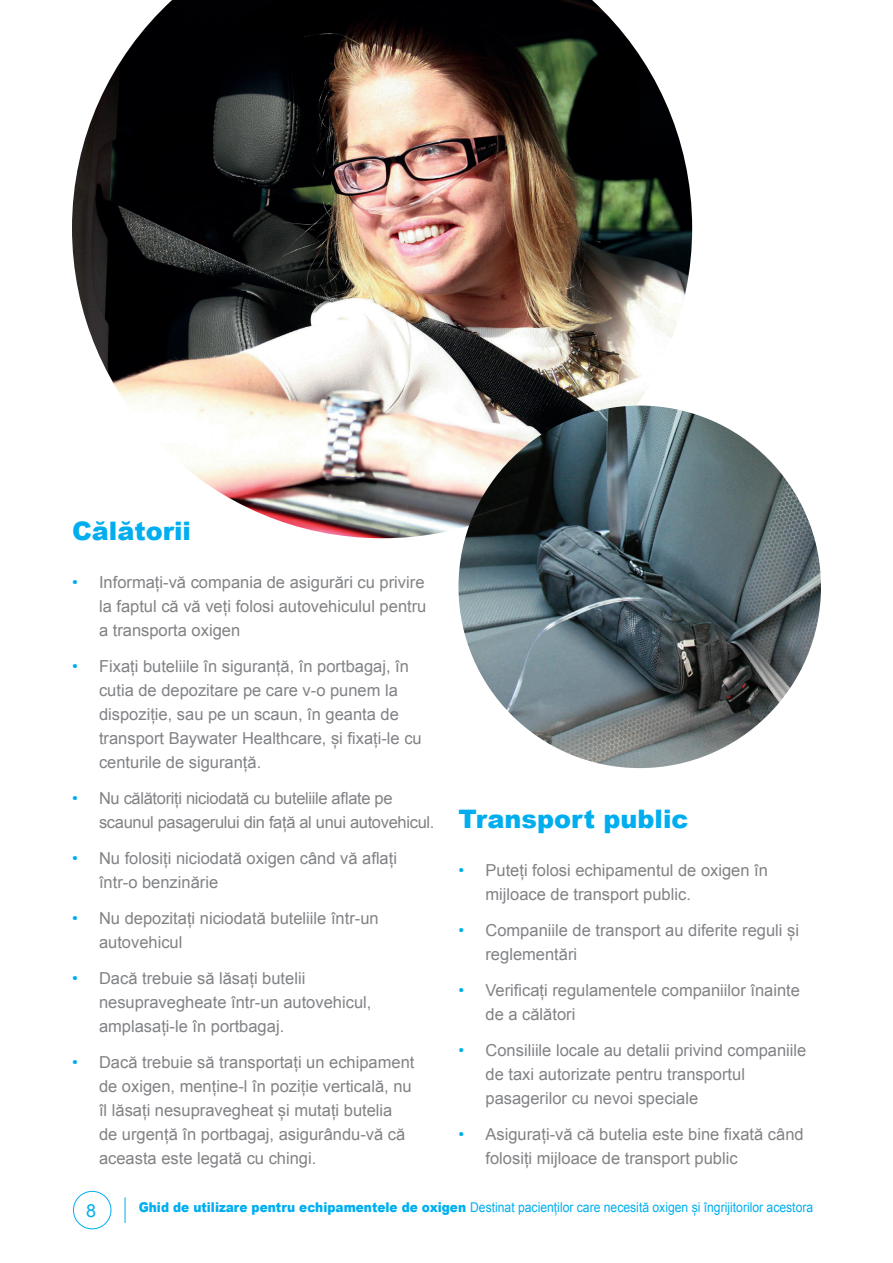
<style>
.page{position:relative;width:893px;height:1263px;background:#fff}
.page>*{position:absolute;margin:0;border:0;box-sizing:border-box;transform-origin:0 0}
.t1{font:900 25.5px "Arial";color:#00aeef}
.t2{font:18px "Arial";color:#00aeef}
.t3{font:16.5px/24px "Arial";color:#808285}
.t4{font:16.5px/24px "Arial";letter-spacing:-.02em;color:#808285}
.t5{font:13.5px "Arial";color:#00aeef;scale:.9 1}
.s1{color:#00aeef}
.s2{font-weight:900}
</style>
<div class="page">
<div style="left:73px;top:1191px;width:38px;height:38px;border:1px solid #00aeef;border-radius:50%"></div>
<svg style="left:125px;top:1197px;width:1px;height:26px"></svg>
<img style="left:72px;top:0;width:620px;height:538px">
<img style="left:458px;top:406px;width:363px;height:362px;border-radius:181px">
<h1 class="t1" style="left:72px;top:512px;width:120px">Călătorii</h1>
<p class="t3" style="left:99px;top:570px;width:329px;text-align:justify;text-indent:-27px"><span class="s1">•</span> Informați-vă compania de asigurări cu privire la faptul că vă veți folosi autovehiculul pentru a transporta oxigen</p>
<p class="t3" style="left:99px;top:654px;width:324px;text-indent:-27px"><span class="s1">•</span> Fixați buteliile în siguranță, în portbagaj, în cutia de depozitare pe care v-o punem la dispoziție, sau pe un scaun, în geanta de transport Baywater Healthcare, și fixați-le cu centurile de siguranță.</p>
<p class="t4" style="left:99px;top:786px;width:337px;text-indent:-27px"><span class="s1">•</span> Nu călătoriți niciodată cu buteliile aflate pe scaunul pasagerului din față al unui autovehicul.</p>
<p class="t3" style="left:99px;top:846px;width:300px;text-indent:-27px"><span class="s1">•</span> Nu folosiți niciodată oxigen când vă aflați într-o benzinărie</p>
<p class="t3" style="left:99px;top:906px;width:281px;text-indent:-27px"><span class="s1">•</span> Nu depozitați niciodată buteliile într-un autovehicul</p>
<p class="t3" style="left:99px;top:966px;width:274px;text-indent:-27px"><span class="s1">•</span> Dacă trebuie să lăsați butelii nesupravegheate într-un autovehicul, amplasați-le în portbagaj.</p>
<p class="t3" style="left:99px;top:1050px;width:317px;text-indent:-27px"><span class="s1">•</span> Dacă trebuie să transportați un echipament de oxigen, menține-l în poziție verticală, nu îl lăsați nesupravegheat și mutați butelia de urgență în portbagaj, asigurându-vă că aceasta este legată cu chingi.</p>
<h1 class="t1" style="left:458px;top:800px;width:232px">Transport public</h1>
<p class="t3" style="left:485px;top:858px;width:284px;text-indent:-27px"><span class="s1">•</span> Puteți folosi echipamentul de oxigen în mijloace de transport public.</p>
<p class="t3" style="left:485px;top:918px;width:315px;text-indent:-27px"><span class="s1">•</span> Companiile de transport au diferite reguli și reglementări</p>
<p class="t3" style="left:485px;top:978px;width:316px;text-indent:-27px"><span class="s1">•</span> Verificați regulamentele companiilor înainte de a călători</p>
<p class="t3" style="left:485px;top:1038px;width:322px;text-indent:-27px"><span class="s1">•</span> Consiliile locale au detalii privind companiile de taxi autorizate pentru transportul pasagerilor cu nevoi speciale</p>
<p class="t3" style="left:485px;top:1122px;width:320px;text-indent:-27px"><span class="s1">•</span> Asigurați-vă că butelia este bine fixată când folosiți mijloace de transport public</p>
<p class="t2" style="left:86px;top:1198px;width:12px">8</p>
<p class="t5" style="left:139px;top:1198px;width:751px"><span class="s2">Ghid de utilizare pentru echipamentele de oxigen</span> Destinat pacienților care necesită oxigen și îngrijitorilor acestora</p>
</div>
